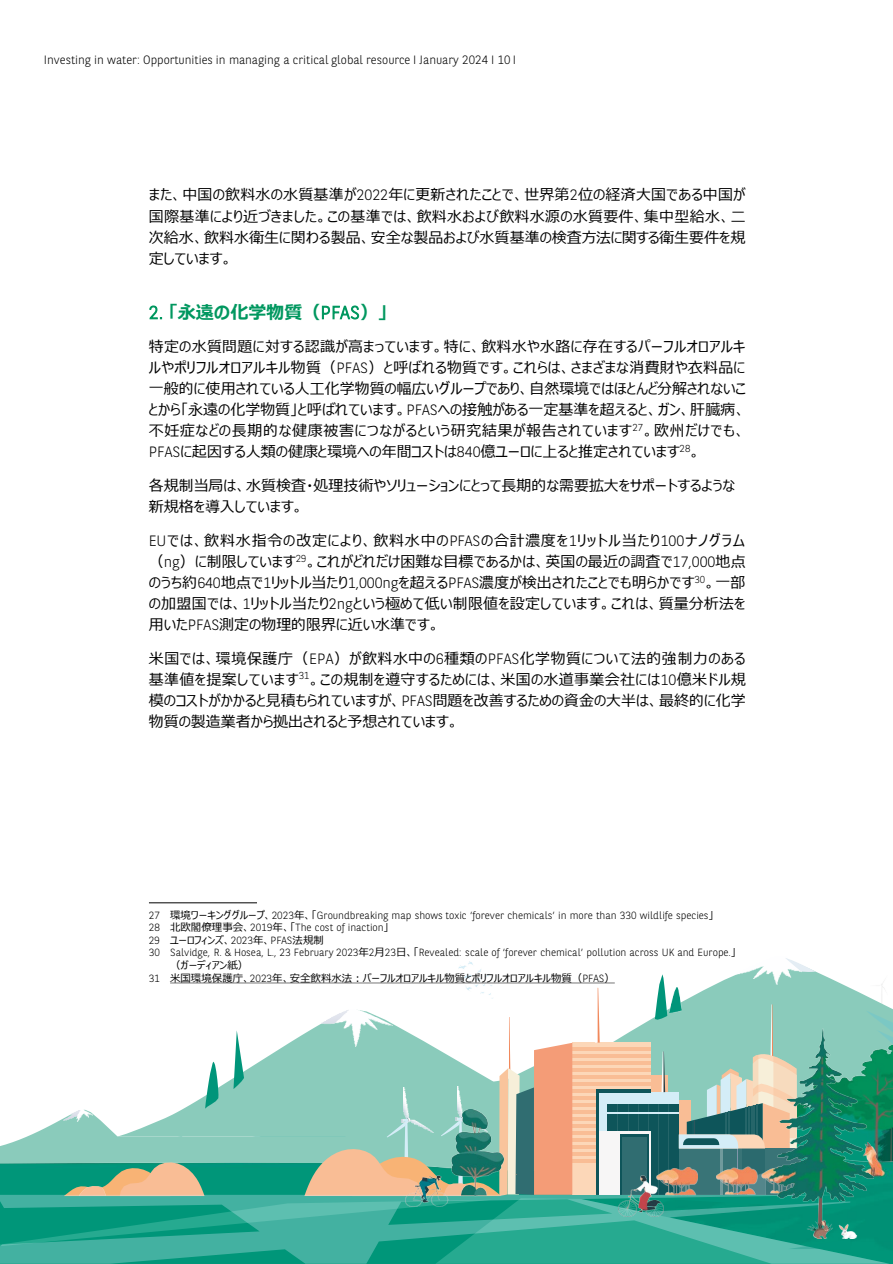
<style>
.page{position:relative;width:893px;height:1264px;background:#fff}
.page>*{position:absolute;margin:0;border:0;box-sizing:border-box;transform-origin:0 0}
.t1{font:700 18px "Meiryo UI";color:#00975f}
.t2{font:15px/21px "Meiryo UI";color:#000;text-align:justify}
.t3{font:300 12px "BNPP Sans";color:#000}
.t4{font:300 10.5px/12.6px "BNPP Sans";color:#000}
.t5{font:10.5px "Meiryo UI";color:#000}
.s1{font-family:"BNPP Sans";font-weight:300}
.s2{font-family:"Meiryo UI";font-weight:400}
</style>
<div class="page">
<hr style="left:149px;top:902px;width:108px;height:1px;background:#000">
<svg style="left:0;top:958px;width:892px;height:305px"></svg>
<p class="t3" style="left:44px;top:52px;width:473px">Investing in water: Opportunities in managing a critical global resource I January 2024 I 10 I</p>
<p class="t2" style="left:149px;top:185px;width:598px">また、中国の飲料水の水質基準が<span class="s1">2022</span>年に更新されたことで、世界第<span class="s1">2</span>位の経済大国である中国が国際基準により近づきました。この基準では、飲料水および飲料水源の水質要件、集中型給水、二次給水、飲料水衛生に関わる製品、安全な製品および水質基準の検査方法に関する衛生要件を規定しています。</p>
<p class="t1" style="left:149px;top:299px;width:240px"><span class="s1">2.</span> 「永遠の化学物質（<span class="s1">PFAS</span>）」</p>
<p class="t2" style="left:149px;top:337px;width:598px">特定の水質問題に対する認識が高まっています。特に、飲料水や水路に存在するパーフルオロアルキルやポリフルオロアルキル物質（<span class="s1">PFAS</span>）と呼ばれる物質です。これらは、さまざまな消費財や衣料品に一般的に使用されている人工化学物質の幅広いグループであり、自然環境ではほとんど分解されないことから「永遠の化学物質」と呼ばれています。<span class="s1">PFAS</span>への接触がある一定基準を超えると、ガン、肝臓病、不妊症などの長期的な健康被害につながるという研究結果が報告されています<sup>27</sup>。欧州だけでも、<span class="s1">PFAS</span>に起因する人類の健康と環境への年間コストは<span class="s1">840</span>億ユーロに上ると推定されています<sup>28</sup>。</p>
<p class="t2" style="left:149px;top:475px;width:588px">各規制当局は、水質検査・処理技術やソリューションにとって長期的な需要拡大をサポートするような新規格を導入しています。</p>
<p class="t2" style="left:149px;top:531px;width:598px"><span class="s1">EU</span>では、飲料水指令の改定により、飲料水中の<span class="s1">PFAS</span>の合計濃度を<span class="s1">1</span>リットル当たり<span class="s1">100</span>ナノグラム（<span class="s1">ng</span>）に制限しています<sup>29</sup>。これがどれだけ困難な目標であるかは、英国の最近の調査で<span class="s1">17,000</span>地点のうち約<span class="s1">640</span>地点で<span class="s1">1</span>リットル当たり<span class="s1">1,000ng</span>を超える<span class="s1">PFAS</span>濃度が検出されたことでも明らかです<sup>30</sup>。一部の加盟国では、<span class="s1">1</span>リットル当たり<span class="s1">2ng</span>という極めて低い制限値を設定しています。これは、質量分析法を用いた<span class="s1">PFAS</span>測定の物理的限界に近い水準です。</p>
<p class="t2" style="left:149px;top:648px;width:598px">米国では、環境保護庁（<span class="s1">EPA</span>）が飲料水中の<span class="s1">6</span>種類の<span class="s1">PFAS</span>化学物質について法的強制力のある基準値を提案しています<sup>31</sup>。この規制を遵守するためには、米国の水道事業会社には<span class="s1">10</span>億米ドル規模のコストがかかると見積もられていますが、<span class="s1">PFAS</span>問題を改善するための資金の大半は、最終的に化学物質の製造業者から拠出されると予想されています。</p>
<p class="t4" style="left:149px;top:907px;width:566px">27 <span class="s2">環境ワーキンググループ、</span>2023<span class="s2">年、「</span>Groundbreaking map shows toxic ‘forever chemicals’ in more than 330 wildlife species<span class="s2">」</span></p>
<p class="t4" style="left:149px;top:920px;width:241px">28 <span class="s2">北欧閣僚理事会、</span>2019<span class="s2">年、「</span>The cost of inaction<span class="s2">」</span></p>
<p class="t5" style="left:149px;top:932px;width:176px"><span class="s1">29</span> ユーロフィンズ、<span class="s1">2023</span>年、<span class="s1">PFAS</span>法規制</p>
<p class="t4" style="left:170px;top:945px;width:567px;text-indent:-21px">30 Salvidge, R. &amp; Hosea, L., 23 February 2023<span class="s2">年</span>2<span class="s2">月</span>23<span class="s2">日、「</span>Revealed: scale of ‘forever chemical’ pollution across UK and Europe.<span class="s2">」（ガーディアン紙）</span></p>
<p class="t5" style="left:149px;top:970px;width:467px"><span class="s1">31</span> 米国環境保護庁、<span class="s1">2023</span>年、安全飲料水法：パーフルオロアルキル物質とポリフルオロアルキル物質（<span class="s1">PFAS</span>）</p>
</div>
